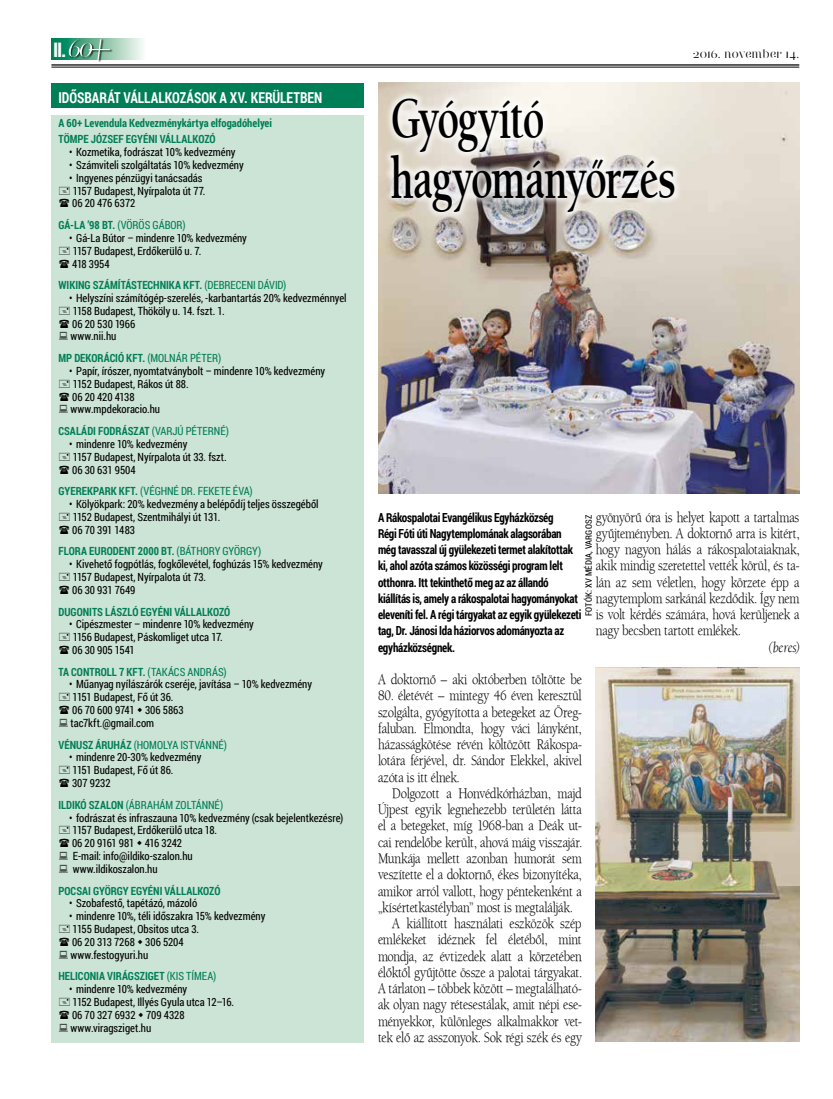
<style>
.page{position:relative;width:833px;height:1099px;background:#fff}
.page>*{position:absolute;margin:0;border:0;box-sizing:border-box;transform-origin:0 0}
.t1{font:60px/60px "Berkeley PFL";letter-spacing:-.01em;color:#000;scale:.7 1}
.t2{font:700 20px "Roboto Condensed";color:#fff}
.t3{font:15px/16.2px "Berkeley Bk PFL";letter-spacing:.005em;color:#000;text-align:justify;scale:.85 1}
.t4{font:700 15px "Roboto Condensed";color:#fff;scale:.9 1}
.t5{font:italic 15px "Berkeley Bk PFL";letter-spacing:.005em;color:#000;scale:.85 1}
.t6{font:700 12.5px/16.2px "Roboto Condensed";letter-spacing:-.025em;color:#000;scale:.9 1}
.t7{font:12.5px "Narziss Drops";letter-spacing:.03em;color:#000}
.t8{font:11.25px/12.9px "Roboto Condensed";color:#000;scale:.95 1}
.t9{font:700 11.25px/16.4px "Roboto Condensed";color:#007e56;scale:.95 1}
.t10{font:11.25px "Roboto Condensed";letter-spacing:-.005em;color:#007e56;scale:.95 1}
.t11{font:8.75px "Roboto Condensed";letter-spacing:.02em;color:#000}
.s1{font-weight:700}
.s2{font-weight:400}
</style>
<div class="page">
<svg style="left:51px;top:39px;width:92px;height:21px"></svg>
<hr style="left:51px;top:64px;width:748px;height:2px;background:#000">
<hr style="left:51px;top:67px;width:748px;height:1px;background:#000">
<div style="left:69px;top:39px;width:44px;height:24px;background:#000;opacity:.75"></div>
<svg style="left:68px;top:39px;width:43px;height:21px"></svg>
<img style="left:378px;top:83px;width:421px;height:410px">
<div style="left:51px;top:115px;width:313px;height:927px;background:#cce4d6"></div>
<div style="left:51px;top:83px;width:313px;height:24px;background:#007e56"></div>
<div style="left:383px;top:90px;width:299px;height:130px;background:#fff;opacity:.75"></div>
<img style="left:596px;top:668px;width:203px;height:373px">
<h2 class="t2" style="left:53px;top:36px;width:15px">II.</h2>
<p class="t7" style="left:693px;top:47px;width:108px">2016. november 14.</p>
<h3 class="t4" style="left:58px;top:87px;width:295px">Idősbarát Vállalkozások a XV. kerületben</h3>
<p class="t9" style="left:58px;top:114px;width:226px">A 60+ Levendula Kedvezménykártya elfogadóhelyei<br>Tömpe József egyéni vállalkozó</p>
<p class="t8" style="left:69px;top:145px;width:177px">• Kozmetika, fodrászat 10% kedvezmény</p>
<p class="t8" style="left:69px;top:158px;width:185px">• Számviteli szolgáltatás 10% kedvezmény</p>
<p class="t8" style="left:69px;top:171px;width:145px">• Ingyenes pénzügyi tanácsadás<br>1157 Budapest, Nyírpalota út 77.<br>06 20 476 6372</p>
<p class="t10" style="left:58px;top:217px;width:135px"><span class="s1">Gá-La ’98 BT.</span> (Vörös Gábor)</p>
<p class="t8" style="left:69px;top:231px;width:189px">• Gá-La Bútor – mindenre 10% kedvezmény<br>1157 Budapest, Erdőkerülő u. 7.<br>418 3954</p>
<p class="t9" style="left:58px;top:276px;width:15px">WIKING</p>
<p class="t9" style="left:93px;top:276px;width:205px">Számítástechnika Kft. <span class="s2">(Deb receni Dávid)</span></p>
<p class="t8" style="left:69px;top:291px;width:294px">• Helyszíni számítógép-szerelés, -karbantartás 20% kedvezménnyel 1158 Budapest, Thököly u. 14. fszt. 1.<br>06 20 530 1966<br>www.nii.hu</p>
<p class="t9" style="left:58px;top:349px;width:173px">MP Dekoráció Kft. <span class="s2">(Molnár Péter)</span></p>
<p class="t8" style="left:69px;top:364px;width:271px">• Papír, írószer, nyomtatványbolt – mindenre 10% kedvezmény<br>1152 Budapest, Rákos út 88.<br>06 20 420 4138<br>www.mpdekoracio.hu</p>
<p class="t9" style="left:58px;top:422px;width:181px">Családi fodrászat <span class="s2">(Varjú Péterné)</span></p>
<p class="t8" style="left:69px;top:437px;width:167px">• mindenre 10% kedvezmény<br>1157 Budapest, Nyírpalota út 33. fszt.<br>06 30 631 9504</p>
<p class="t10" style="left:58px;top:483px;width:159px"><span class="s1">Gyerekpark Kft.</span> (Véghn é Dr. Fekete</p>
<p class="t10" style="left:233px;top:483px;width:22px">Éva)</p>
<p class="t8" style="left:69px;top:497px;width:264px">• Kölyökpark: 20% kedvezmény a belépődíj teljes összegéből<br>1152 Budapest, Szentmihályi út 131.<br>06 70 391 1483</p>
<p class="t9" style="left:58px;top:542px;width:215px">Flora Eurodent 2000 BT. <span class="s2">(Báth ory György)</span></p>
<p class="t8" style="left:69px;top:557px;width:269px">• Kivehető fogpótlás, fogkőlevétel, foghúzás 15% kedvezmény<br>1157 Budapest, Nyírpalota út 73.<br>06 30 931 7649</p>
<p class="t9" style="left:58px;top:603px;width:182px">Dugonits László egyéni vállalkozó</p>
<p class="t8" style="left:69px;top:617px;width:196px">• Cipészmester – mindenre 10% kedvezmény<br>1156 Budapest, Páskomliget utca 17.<br>06 30 905 1541</p>
<p class="t9" style="left:58px;top:663px;width:179px">TA Controll 7 Kft. <span class="s2">(Takács And rás)</span></p>
<p class="t8" style="left:69px;top:677px;width:257px">• Műanyag nyílászárók cseréje, javítása – 10% kedvezmény<br>1151 Budapest, Fő út 36.<br>06 70 600 9741 306 5863<br>tac7kft.@gmail.com</p>
<p class="t9" style="left:58px;top:736px;width:8px">VÉNUSZ</p>
<p class="t9" style="left:95px;top:736px;width:8px">ÁRUHÁZ</p>
<p class="t10" style="left:134px;top:736px;width:100px">(Homolya Istvánn é)</p>
<p class="t8" style="left:69px;top:750px;width:141px">• mindenre 20-30% kedvezmény<br>1151 Budapest, Fő út 86.<br>307 9232</p>
<p class="t10" style="left:58px;top:797px;width:175px"><span class="s1">Ildikó Szalon</span> (Ábrahám Zoltánn é)</p>
<p class="t8" style="left:69px;top:810px;width:290px">• fodrászat és infraszauna 10% kedvezmény (csak bejelentkezésre)<br>1157 Budapest, Erdőkerülő utca 18.<br>06 20 9161 981 416 3242<br>E-mail: info@ildiko-szalon.hu<br>www.ildikoszalon.hu</p>
<p class="t9" style="left:58px;top:881px;width:172px">Pocsai György egyéni vállalkozó</p>
<p class="t8" style="left:69px;top:896px;width:136px">• Szobafestő, tapétázó, mázoló</p>
<p class="t8" style="left:69px;top:909px;width:208px">• mindenre 10%, téli időszakra 15% kedvezmény<br>1155 Budapest, Obsitos utca 3.<br>06 20 313 7268 306 5204<br>www.festogyuri.hu</p>
<p class="t9" style="left:58px;top:967px;width:168px">Heliconia Virágsziget <span class="s2">(Kis Tímea)</span></p>
<p class="t8" style="left:69px;top:982px;width:175px">• mindenre 10% kedvezmény<br>1152 Budapest, Illyés Gyula utca 12–16.<br>06 70 327 6932 709 4328 www.viragsziget.hu</p>
<h1 class="t1" style="left:390px;top:89px;width:409px">Gyógyító hagyományőrzés</h1>
<p class="t3" style="left:596px;top:509px;width:241px">gyönyörű óra is helyet kapott a tartalmas gyűjteményben. A doktornő arra is kitért, hogy nagyon hálás a rákospalotaiaknak, akik mindig szeretettel vették körül, és ta&shy;lán az sem véletlen, hogy körzete épp a nagytemplom sarkánál kezdődik. Így nem is volt kérdés számára, hová kerüljenek a nagy becsben tartott emlékek.</p>
<h3 class="t5" style="left:768px;top:638px;width:39px">(beres)</h3>
<p class="t6" style="left:378px;top:508px;width:228px">A Rákospalotai Evangélikus Egyházközség<br>Régi Fóti úti Nagytemplomának alagsorában még tavasszal új gyülekezeti termet alakítottak ki, ahol azóta számos közösségi program lelt otthonra. Itt tekinthető meg az az állandó kiállítás is, amely a rákospalotai hagyományokat eleveníti fel. A régi tárgyakat az egyik gyülekezeti tag, Dr. Jánosi Ida háziorvos adományozta az egyházközségnek.</p>
<h3 class="t3" style="left:378px;top:671px;width:241px">A doktornő – aki októberben töltötte be</h3>
<h3 class="t3" style="left:378px;top:688px;width:241px">80. életévét – mintegy 46 éven keresztül szolgálta, gyógyította a betegeket az Öreg&shy;faluban. Elmondta, hogy váci lányként, házasságkötése révén költözött Rákospa&shy;lotára férjével, dr. Sándor Elekkel, akivel azóta is itt élnek.</h3>
<h3 class="t3" style="left:392px;top:785px;width:224px">Dolgozott a Honvédkórházban, majd</h3>
<h3 class="t3" style="left:378px;top:801px;width:241px">Újpest egyik legnehezebb területén látta</h3>
<h3 class="t3" style="left:378px;top:818px;width:241px">el a betegeket, míg 1968-ban a Deák ut-</h3>
<h3 class="t3" style="left:378px;top:834px;width:241px">cai rendelőbe került, ahová máig visszajár.</h3>
<h3 class="t3" style="left:378px;top:850px;width:241px">Munkája mellett azonban humorát sem</h3>
<h3 class="t3" style="left:378px;top:866px;width:241px">veszítette el a doktornő, ékes bizonyítéka,</h3>
<h3 class="t3" style="left:378px;top:883px;width:241px">amikor arról vallott, hogy péntekenként a</h3>
<h3 class="t3" style="left:378px;top:899px;width:230px">„kísértetkastélyban” most is megtalálják.</h3>
<h3 class="t3" style="left:392px;top:915px;width:224px">A kiállított használati eszközök szép</h3>
<h3 class="t3" style="left:378px;top:931px;width:241px">emlékeket idéznek fel életéből, mint</h3>
<h3 class="t3" style="left:378px;top:948px;width:241px">mondja, az évtizedek alatt a körzetében</h3>
<h3 class="t3" style="left:378px;top:964px;width:241px">élőktől gyűjtötte össze a palotai tárgyakat.</h3>
<h3 class="t3" style="left:378px;top:980px;width:241px">A tárlaton – többek között – megtalálható-</h3>
<h3 class="t3" style="left:378px;top:996px;width:241px">ak olyan nagy rétesestálak, amit népi ese-</h3>
<h3 class="t3" style="left:378px;top:1013px;width:241px">ményekkor, különleges alkalmakkor vet-</h3>
<h3 class="t3" style="left:378px;top:1029px;width:241px">tek elő az asszonyok. Sok régi szék és egy</h3>
<p class="t11" style="left:582px;top:616px;width:102px;rotate:-90deg">Fotók: xv média, Vargosz</p>
</div>
